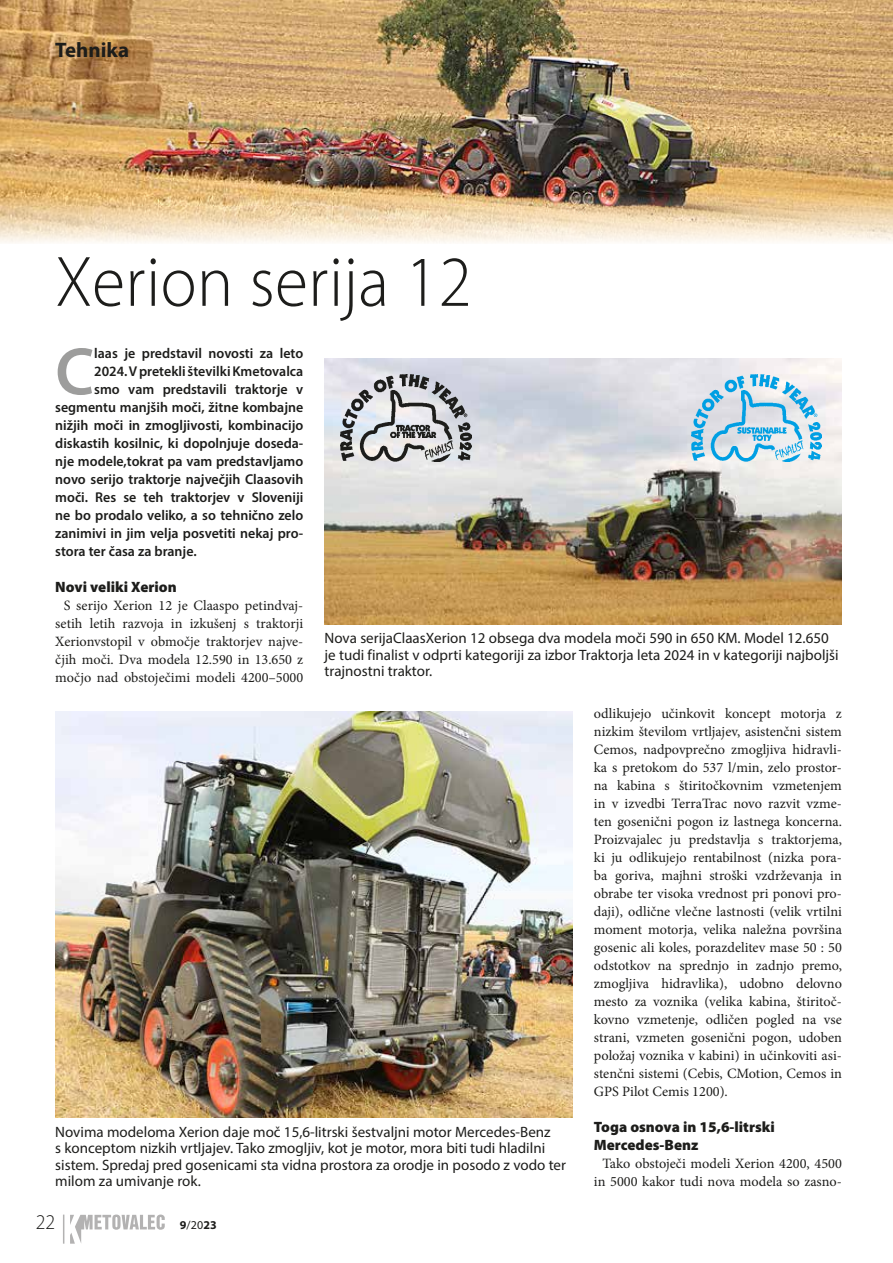
<style>
.page{position:relative;width:893px;height:1263px;background:#fff}
.page>*{position:absolute;margin:0;border:0;box-sizing:border-box;transform-origin:0 0}
.t1{font:300 72px "Myriad Pro";letter-spacing:.005em;color:#1d1d1b;scale:.94 1}
.t2{font:600 67.65px "Myriad Pro";color:#9d9d9c}
.t3{font:700 21px "Myriad Pro";color:#1d1d1b}
.t4{font:300 21px "Myriad Pro";color:#1d1d1b;scale:.95 1}
.t5{font:15px/16.5px "Myriad Pro";color:#1d1d1b}
.t6{font:900 15px/18px "Myriad Pro";color:#1d1d1b}
.t7{font:14.25px/18px "Minion Pro";color:#1d1d1b;text-align:center}
.t8{font:600 14.25px "Myriad Pro";color:#1d1d1b}
.t9{font:700 12px "Myriad Pro";color:#1d1d1b}
.s1{font-weight:400}
</style>
<div class="page">
<img style="left:55px;top:712px;width:518px;height:406px">
<img style="left:325px;top:359px;width:517px;height:265px">
<img style="left:340px;top:375px;width:131px;height:87px">
<img style="left:691px;top:375px;width:131px;height:87px">
<img style="left:0;top:0;width:893px;height:243px">
<svg style="left:70px;top:1214px;width:95px;height:30px"></svg>
<hr style="left:63px;top:1214px;width:1px;height:30px;background:#b3b2b2">
<h3 class="t3" style="left:55px;top:37px;width:75px">Tehnika</h3>
<h1 class="t1" style="left:55px;top:242px;width:444px">Xerion serija 12</h1>
<h2 class="t2" style="left:55px;top:329px;width:40px">C</h2>
<p class="t8" style="left:94px;top:344px;width:211px">laas je predstavil novosti za leto</p>
<p class="t8" style="left:94px;top:362px;width:211px">2024. V pretekli številki Kmetovalca</p>
<p class="t8" style="left:94px;top:380px;width:211px">smo vam predstavili traktorje v</p>
<p class="t8" style="left:55px;top:398px;width:250px">segmentu manjših moči, žitne kombajne</p>
<p class="t8" style="left:55px;top:416px;width:250px">nižjih moči in zmogljivosti, kombinacijo</p>
<p class="t8" style="left:55px;top:434px;width:250px">diskastih kosilnic, ki dopolnjuje doseda-</p>
<p class="t8" style="left:55px;top:452px;width:250px">nje modele,tokrat pa vam predstavljamo</p>
<p class="t8" style="left:55px;top:470px;width:250px">novo serijo traktorje največjih Claasovih</p>
<p class="t8" style="left:55px;top:488px;width:250px">moči. Res se teh traktorjev v Sloveniji</p>
<p class="t8" style="left:55px;top:506px;width:250px">ne bo prodalo veliko, a so tehnično zelo</p>
<p class="t8" style="left:55px;top:524px;width:250px">zanimivi in jim velja posvetiti nekaj pro-</p>
<p class="t8" style="left:55px;top:542px;width:143px">stora ter časa za branje.</p>
<p class="t6" style="left:55px;top:578px;width:123px">Novi veliki Xerion</p>
<p class="t7" style="left:55px;top:597px;width:250px">S serijo Xerion 12 je Claaspo petindvaj&shy;setih letih razvoja in izkušenj s traktorji Xerionvstopil v območje traktorjev najve&shy;čjih moči. Dva modela 12.590 in 13.650 z močjo nad obstoječimi modeli 4200–5000</p>
<p class="t5" style="left:325px;top:630px;width:516px">Nova serijaClaasXerion 12 obsega dva modela moči 590 in 650 KM. Model 12.650 je tudi finalist v odprti kategoriji za izbor Traktorja leta 2024 in v kategoriji najboljši trajnostni traktor.</p>
<p class="t5" style="left:55px;top:1123px;width:512px">Novima modeloma Xerion daje moč 15,6-litrski šestvaljni motor Mercedes-Benz<br>s konceptom nizkih vrtljajev. Tako zmogljiv, kot je motor, mora biti tudi hladilni sistem. Spredaj pred gosenicami sta vidna prostora za orodje in posodo z vodo ter milom za umivanje rok.</p>
<h3 class="t4" style="left:36px;top:1210px;width:22px">22</h3>
<p class="t9" style="left:180px;top:1217px;width:39px">9<span class="s1">/20</span>23</p>
<p class="t7" style="left:594px;top:705px;width:250px;text-align:justify">odlikujejo učinkovit koncept motorja z nizkim številom vrtljajev, asistenčni sistem Cemos, nadpovprečno zmogljiva hidravli&shy;ka s pretokom do 537 l/min, zelo prostor&shy;na kabina s štiritočkovnim vzmetenjem in v izvedbi TerraTrac novo razvit vzme&shy;ten gosenični pogon iz lastnega koncerna.<br>Proizvajalec ju predstavlja s traktorjema, ki ju odlikujejo rentabilnost (nizka pora&shy;ba goriva, majhni stroški vzdrževanja in obrabe ter visoka vrednost pri ponovi pro&shy;daji), odlične vlečne lastnosti (velik vrtilni moment motorja, velika naležna površina gosenic ali koles, porazdelitev mase 50 : 50 odstotkov na sprednjo in zadnjo premo, zmogljiva hidravlika), udobno delovno mesto za voznika (velika kabina, štiritoč&shy;kovno vzmetenje, odličen pogled na vse strani, vzmeten gosenični pogon, udoben položaj voznika v kabini) in učinkoviti asi&shy;stenčni sistemi (Cebis, CMotion, Cemos in GPS Pilot Cemis 1200).</p>
<p class="t6" style="left:594px;top:1118px;width:183px">Toga osnova in 15,6-litrski<br>Mercedes-Benz</p>
<p class="t7" style="left:594px;top:1155px;width:250px">Tako obstoječi modeli Xerion 4200, 4500 in 5000 kakor tudi nova modela so zasno-</p>
</div>
